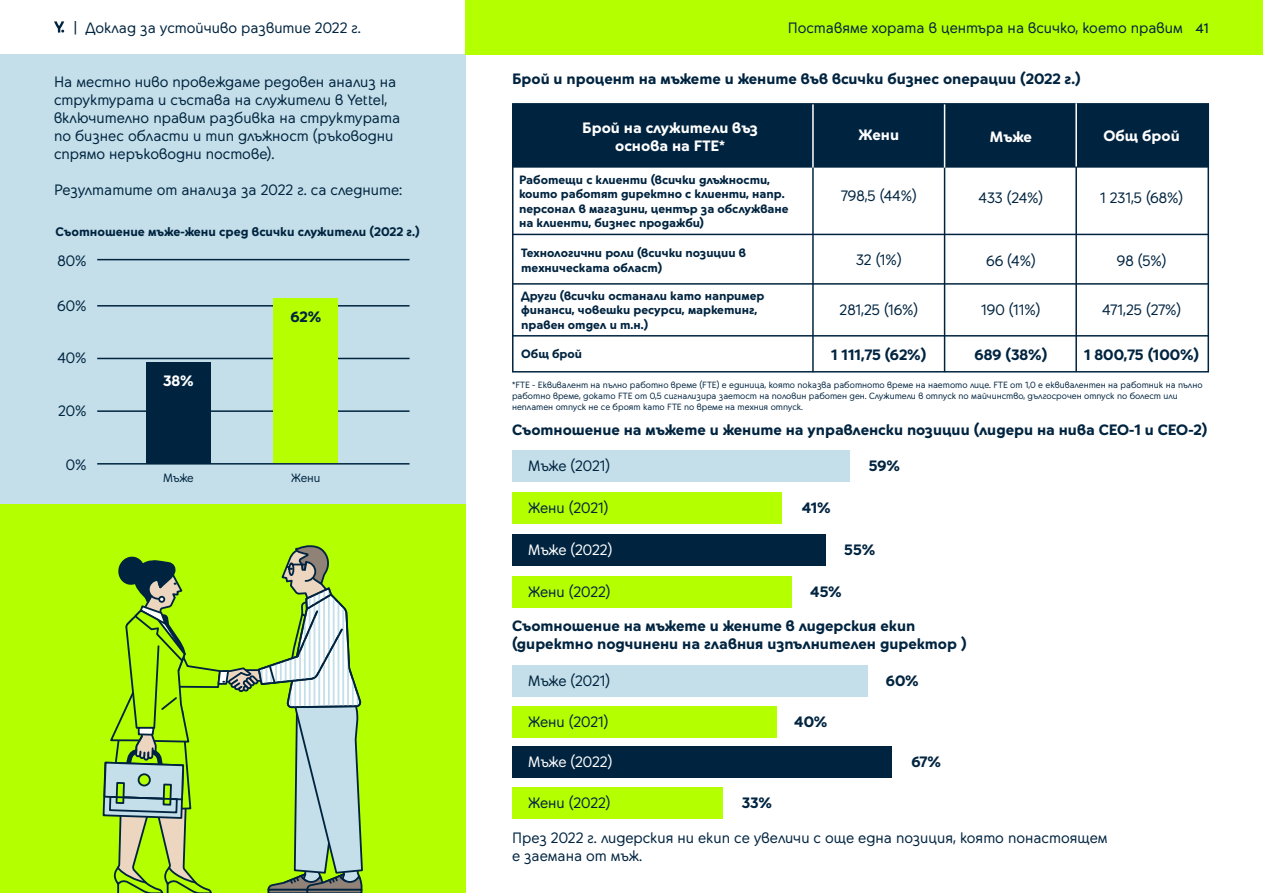
<style>
.page{position:relative;width:1263px;height:893px;background:#fff}
.page>*{position:absolute;margin:0;border:0;box-sizing:border-box;transform-origin:0 0}
.t1{font:300 15px/18px "Yettel";color:#002440}
.t2{font:700 15px/18px "Yettel";color:#002440}
.t3{font:700 15px/18px "Yettel";color:#fff;text-align:center}
.t4{font:300 15px "Yettel";letter-spacing:-.01em;color:#fff}
.t5{font:700 12.45px "Yettel";color:#002440}
.t6{font:700 12px/14.4px "Yettel";color:#002440}
.t7{font:300 12px "Yettel";letter-spacing:-.01em;color:#002440}
.t8{font:300 9px/10.8px "Yettel";color:#002440}
.s1{font-family:"Sofia Pro";font-weight:400}
</style>
<div class="page">
<div style="left:0;top:54px;width:465px;height:470px;background:#c4dfe9"></div>
<div style="left:0;top:505px;width:465px;height:388px;background:#b4ff00"></div>
<div style="left:465px;top:0;width:798px;height:54px;background:#b4ff00"></div>
<div style="left:512px;top:450px;width:338px;height:31px;background:#c4dfe9"></div>
<div style="left:512px;top:665px;width:355px;height:31px;background:#c4dfe9"></div>
<div style="left:512px;top:492px;width:270px;height:31px;background:#b4ff00"></div>
<div style="left:512px;top:706px;width:264px;height:31px;background:#b4ff00"></div>
<div style="left:512px;top:534px;width:313px;height:31px;background:#002440"></div>
<div style="left:512px;top:747px;width:379px;height:31px;background:#002440"></div>
<div style="left:512px;top:576px;width:279px;height:31px;background:#b4ff00"></div>
<div style="left:512px;top:787px;width:210px;height:31px;background:#b4ff00"></div>
<hr style="left:97px;top:463px;width:313px;height:2px;background:#002440">
<hr style="left:97px;top:410px;width:313px;height:2px;background:#002440">
<hr style="left:97px;top:358px;width:313px;height:1px;background:#002440">
<hr style="left:97px;top:305px;width:313px;height:2px;background:#002440">
<hr style="left:97px;top:259px;width:313px;height:1px;background:#002440">
<div style="left:146px;top:362px;width:65px;height:102px;background:#002440"></div>
<div style="left:273px;top:298px;width:65px;height:165px;background:#b5ff00"></div>
<svg style="left:512px;top:168px;width:698px;height:205px"></svg>
<div style="left:512px;top:103px;width:698px;height:65px;background:#002440"></div>
<hr style="left:512px;top:234px;width:697px;height:1px;background:#002440">
<hr style="left:513px;top:283px;width:695px;height:2px;background:#002440">
<hr style="left:512px;top:335px;width:697px;height:2px;background:#002440">
<hr style="left:812px;top:160px;width:2px;height:212px;background:#002440">
<hr style="left:812px;top:104px;width:2px;height:64px;background:#fff">
<hr style="left:944px;top:160px;width:1px;height:212px;background:#002440">
<hr style="left:944px;top:104px;width:1px;height:64px;background:#fff">
<hr style="left:1075px;top:160px;width:2px;height:212px;background:#002440">
<hr style="left:1075px;top:103px;width:2px;height:64px;background:#fff">
<svg style="left:102px;top:545px;width:261px;height:348px"></svg>
<svg style="left:54px;top:21px;width:10px;height:12px"></svg>
<p class="t1" style="left:74px;top:19px;width:289px">| Доклад за устойчиво развитие 2022 г.</p>
<p class="t1" style="left:788px;top:19px;width:423px">Поставяме хората в центъра на всичко, което правим <span class="s1">41</span></p>
<p class="t1" style="left:54px;top:73px;width:348px">На местно ниво провеждаме редовен анализ на структурата и състава на служители в Yettel, включително правим разбивка на структурата по бизнес области и тип длъжност (ръководни спрямо неръководни постове).</p>
<p class="t1" style="left:54px;top:181px;width:350px">Резултатите от анализа за 2022 г. са следните:</p>
<p class="t5" style="left:56px;top:224px;width:366px">Съотношение мъже-жени сред всички служители (2022 г.)</p>
<p class="t1" style="left:58px;top:252px;width:30px">80%</p>
<p class="t1" style="left:57px;top:297px;width:31px">60%</p>
<p class="t2" style="left:290px;top:308px;width:32px">62%</p>
<p class="t1" style="left:57px;top:349px;width:30px">40%</p>
<p class="t1" style="left:58px;top:402px;width:30px">20%</p>
<p class="t1" style="left:66px;top:456px;width:22px">0%</p>
<p class="t3" style="left:163px;top:372px;width:32px">38%</p>
<p class="t7" style="left:163px;top:471px;width:32px">Мъже</p>
<p class="t7" style="left:291px;top:471px;width:31px">Жени</p>
<p class="t2" style="left:512px;top:70px;width:570px">Брой и процент на мъжете и жените във всички бизнес операции (2022 г.)</p>
<p class="t3" style="left:582px;top:119px;width:177px">Брой на служители въз основа на FTE*</p>
<p class="t3" style="left:858px;top:126px;width:42px">Жени</p>
<p class="t3" style="left:990px;top:129px;width:43px">Мъже</p>
<p class="t3" style="left:1103px;top:127px;width:78px">Общ брой</p>
<p class="t6" style="left:519px;top:173px;width:271px">Работещи с клиенти (всички длъжности, които работят директно с клиенти, напр. персонал в магазини, център за обслужване на клиенти, бизнес продажби)</p>
<p class="t6" style="left:521px;top:246px;width:226px">Технологични роли (всички позиции в техническата област)</p>
<p class="t6" style="left:521px;top:289px;width:245px">Други (всички останали като например финанси, човешки ресурси, маркетинг, правен отдел и т.н.)</p>
<p class="t6" style="left:521px;top:347px;width:63px">Общ брой</p>
<p class="t1" style="left:841px;top:187px;width:77px">798,5 (44%)</p>
<p class="t1" style="left:978px;top:189px;width:66px">433 (24%)</p>
<p class="t1" style="left:1100px;top:189px;width:85px">1 231,5 (68%)</p>
<p class="t1" style="left:856px;top:252px;width:47px">32 (1%)</p>
<p class="t1" style="left:986px;top:252px;width:51px">66 (4%)</p>
<p class="t1" style="left:1117px;top:252px;width:51px">98 (5%)</p>
<p class="t1" style="left:840px;top:302px;width:80px">281,25 (16%)</p>
<p class="t1" style="left:981px;top:302px;width:61px">190 (11%)</p>
<p class="t1" style="left:1102px;top:302px;width:81px">471,25 (27%)</p>
<p class="t2" style="left:831px;top:346px;width:97px">1 111,75 (62%)</p>
<p class="t2" style="left:974px;top:346px;width:75px">689 (38%)</p>
<p class="t2" style="left:1084px;top:346px;width:117px">1 800,75 (100%)</p>
<p class="t8" style="left:512px;top:380px;width:692px">*FTE - Еквивалент на пълно работно време (FTE) е единица, която показва работното време на наетото лице. FTE от 1,0 е еквивалентен на работник на пълно работно време, докато FTE от 0,5 сигнализира заетост на половин работен ден. Служители в отпуск по майчинство, дългосрочен отпуск по болест или неплатен отпуск не се броят като FTE по време на техния отпуск.</p>
<p class="t2" style="left:512px;top:422px;width:697px">Съотношение на мъжете и жените на управленски позиции (лидери на нива CEO-1 и CEO-2)</p>
<p class="t1" style="left:528px;top:457px;width:84px">Мъже (2021)</p>
<p class="t2" style="left:869px;top:457px;width:33px">59%</p>
<p class="t1" style="left:528px;top:499px;width:82px">Жени (2021)</p>
<p class="t2" style="left:802px;top:499px;width:30px">41%</p>
<p class="t4" style="left:528px;top:541px;width:86px">Мъже (2022)</p>
<p class="t2" style="left:844px;top:541px;width:32px">55%</p>
<p class="t1" style="left:528px;top:583px;width:84px">Жени (2022)</p>
<p class="t2" style="left:810px;top:583px;width:33px">45%</p>
<p class="t2" style="left:512px;top:617px;width:456px">Съотношение на мъжете и жените в лидерския екип (директно подчинени на главния изпълнителен директор )</p>
<p class="t1" style="left:528px;top:672px;width:84px">Мъже (2021)</p>
<p class="t2" style="left:886px;top:672px;width:34px">60%</p>
<p class="t1" style="left:528px;top:713px;width:82px">Жени (2021)</p>
<p class="t2" style="left:794px;top:713px;width:35px">40%</p>
<p class="t4" style="left:528px;top:754px;width:86px">Мъже (2022)</p>
<p class="t2" style="left:911px;top:754px;width:31px">67%</p>
<p class="t1" style="left:528px;top:794px;width:84px">Жени (2022)</p>
<p class="t2" style="left:742px;top:794px;width:32px">33%</p>
<p class="t1" style="left:512px;top:829px;width:597px">През 2022 г. лидерския ни екип се увеличи с още една позиция, която понастоящем е заемана от мъж.</p>
</div>
